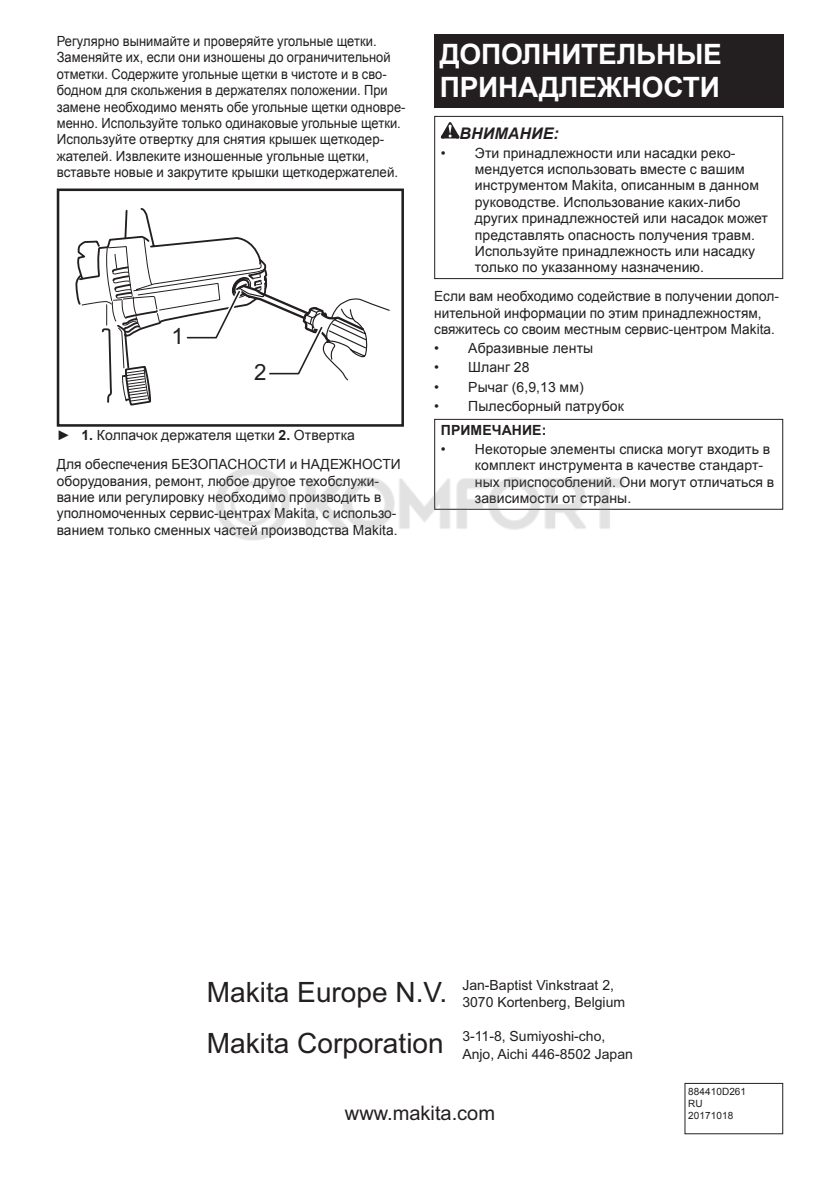
<style>
.page{position:relative;width:840px;height:1191px;background:#fff}
.page>*{position:absolute;margin:0;border:0;box-sizing:border-box;transform-origin:0 0}
.t1{font:700 28px/32.8px "Arial";letter-spacing:-.01em;color:#fff}
.t2{font:28px "Arial";color:#231f20}
.t3{font:22.4px "Arial";color:#231f20}
.t4{font:20px "Arial";color:#231f20}
.t5{font:italic 700 16px "Arial";letter-spacing:.005em;color:#231f20}
.t6{font:14px/16.4px "Arial";letter-spacing:.005em;color:#231f20}
.t7{font:14px/16.4px "Arial";letter-spacing:.005em;color:#231f20;scale:.92 1}
.t8{font:700 14px "Arial";letter-spacing:.005em;color:#231f20}
.t9{font:10px/11.8px "Arial";letter-spacing:.005em;color:#231f20}
.s1{font-weight:700}
.s2{font-size:28px}
</style>
<div class="page">
<svg style="left:75px;top:208px;width:315px;height:198px"></svg>
<div style="left:57px;top:188px;width:347px;height:239px;border:3px solid #231f20"></div>
<div style="left:434px;top:34px;width:348px;height:74px;background:#231f20"></div>
<svg style="left:440px;top:122px;width:19px;height:16px"></svg>
<div style="left:434px;top:116px;width:348px;height:163px;border:1px solid #231f20"></div>
<div style="left:434px;top:419px;width:348px;height:91px;border:1px solid #231f20"></div>
<div style="left:684px;top:1083px;width:98px;height:51px;border:1px solid #231f20"></div>
<img style="left:216px;top:457px;width:413px;height:83px">
<p class="t7" style="left:57px;top:33px;width:380px">Регулярно вынимайте и проверяйте угольные щетки.<br>Заменяйте их, если они изношены до ограничительной отметки. Содержите угольные щетки в чистоте и в сво&shy;бодном для скольжения в держателях положении. При замене необходимо менять обе угольные щетки одновре&shy;менно. Используйте только одинаковые угольные щетки.<br>Используйте отвертку для снятия крышек щеткодер&shy;жателей. Извлеките изношенные угольные щетки, вставьте новые и закрутите крышки щеткодержателей.</p>
<h2 class="t3" style="left:171px;top:321px;width:14px">1</h2>
<h2 class="t3" style="left:254px;top:357px;width:14px">2</h2>
<p class="t6" style="left:57px;top:421px;width:345px;line-height:28.8px">► <span class="s1">1.</span> Колпачок держателя щетки <span class="s1">2.</span> Отвертка<br>Для обеспечения БЕЗОПАСНОСТИ и НАДЕЖНОСТИ</p>
<p class="t6" style="left:57px;top:472px;width:342px">оборудования, ремонт, любое другое техобслужи&shy;вание или регулировку необходимо производить в уполномоченных сервис-центрах Makita, с использо&shy;ванием только сменных частей производства Makita.</p>
<h1 class="t1" style="left:439px;top:38px;width:283px">ДОПОЛНИТЕЛЬНЫЕ<br>ПРИНАДЛЕЖНОСТИ</h1>
<p class="t5" style="left:459px;top:122px;width:101px">ВНИМАНИЕ:</p>
<p class="t6" style="left:474px;top:145px;width:294px;text-indent:-34px">• Эти принадлежности или насадки реко&shy;мендуется использовать вместе с вашим инструментом Makita, описанным в данном руководстве. Использование каких-либо других принадлежностей или насадок может представлять опасность получения травм.<br>Используйте принадлежность или насадку только по указанному назначению.</p>
<p class="t6" style="left:434px;top:288px;width:346px">Если вам необходимо содействие в получении допол&shy;нительной информации по этим принадлежностям, свяжитесь со своим местным сервис-центром Makita.</p>
<p class="t6" style="left:434px;top:340px;width:160px">• Абразивные ленты</p>
<p class="t6" style="left:434px;top:359px;width:97px">• Шланг 28</p>
<p class="t6" style="left:434px;top:378px;width:151px">• Рычаг (6,9,13 мм)</p>
<p class="t6" style="left:434px;top:398px;width:191px">• Пылесборный патрубок</p>
<p class="t8" style="left:440px;top:420px;width:107px">ПРИМЕЧАНИЕ:</p>
<p class="t6" style="left:474px;top:441px;width:301px;text-indent:-34px">• Некоторые элементы списка могут входить в комплект инструмента в качестве стандарт&shy;ных приспособлений. Они могут отличаться в зависимости от страны.</p>
<p class="t6" style="left:462px;top:977px;width:164px">Jan-Baptist Vinkstraat 2,<br>3070 Kortenberg, Belgium</p>
<h1 class="t2" style="left:207px;top:974px;width:242px">Makita Europe N.V.</h1>
<p class="t6" style="left:462px;top:1026px;width:172px;line-height:18px;text-indent:-255px"><span class="s2">Makita Corporation</span> 3-11-8, Sumiyoshi-cho,<br>Anjo, Aichi 446-8502 Japan</p>
<h3 class="t4" style="left:345px;top:1100px;width:152px">www.makita.com</h3>
<p class="t9" style="left:688px;top:1086px;width:59px">884410D261<br>RU<br>20171018</p>
</div>
